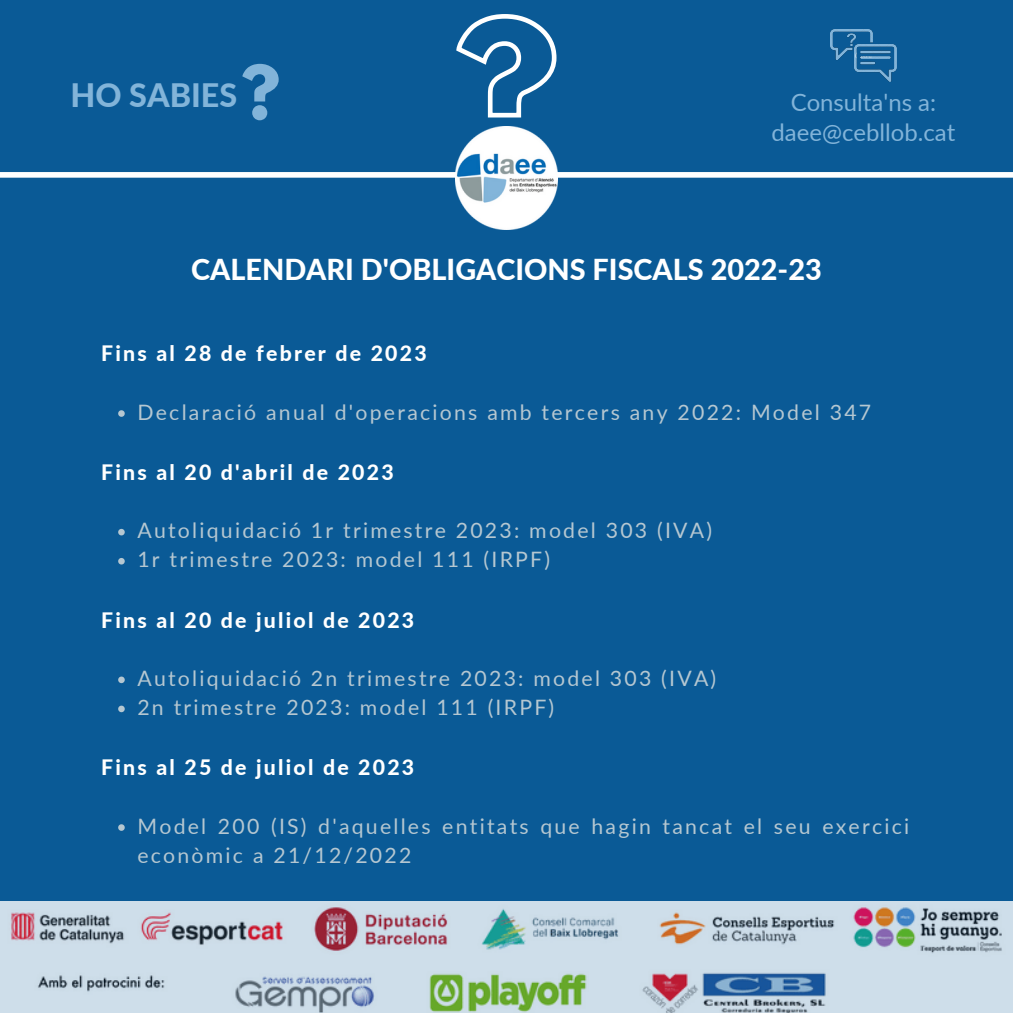
<style>
.page{position:relative;width:1013px;height:1013px;background:#fff}
.page>*{position:absolute;margin:0;border:0;box-sizing:border-box;transform-origin:0 0}
.t1{font:700 66px "League Spartan";color:#82b4d9}
.t2{font:800 32.25px "Lato";color:#82b4d9}
.t3{font:800 28.88px "Lato";color:#fff}
.t4{font:23.88px "Lato";color:#82b4d9}
.t5{font:21.25px/29px "Lato";letter-spacing:.105em;color:#b5c7d1}
.t6{font:800 21.25px "Lato";letter-spacing:.105em;color:#fff}
</style>
<div class="page">
<div style="left:0;top:0;width:1012px;height:1012px;background:#0a5a96"></div>
<svg style="left:456px;top:14px;width:101px;height:104px"></svg>
<div style="left:0;top:172px;width:471px;height:6px;background:#fff"></div>
<div style="left:526px;top:172px;width:486px;height:6px;background:#fff"></div>
<img style="left:455px;top:127px;width:103px;height:102px">
<svg style="left:118px;top:410px;width:7px;height:7px"></svg>
<img style="left:830px;top:29px;width:66px;height:53px">
<svg style="left:118px;top:529px;width:7px;height:6px"></svg>
<svg style="left:118px;top:558px;width:7px;height:6px"></svg>
<svg style="left:118px;top:676px;width:7px;height:7px"></svg>
<svg style="left:118px;top:705px;width:7px;height:7px"></svg>
<svg style="left:118px;top:824px;width:7px;height:6px"></svg>
<img style="left:0;top:901px;width:1012px;height:111px">
<h1 class="t1" style="left:241px;top:60px;width:41px">?</h1>
<h2 class="t2" style="left:70px;top:75px;width:168px">HO SABIES</h2>
<p class="t4" style="left:790px;top:87px;width:147px">Consulta'ns a:</p>
<p class="t4" style="left:771px;top:118px;width:185px">daee@cebllob.cat</p>
<h3 class="t3" style="left:191px;top:251px;width:632px">CALENDARI D'OBLIGACIONS FISCALS 2022-23</h3>
<p class="t6" style="left:101px;top:340px;width:327px">Fins al 28 de febrer de 2023</p>
<p class="t5" style="left:137px;top:397px;width:735px">Declaració anual d'operacions amb tercers any 2022: Model 347</p>
<p class="t6" style="left:101px;top:459px;width:294px">Fins al 20 d'abril de 2023</p>
<p class="t5" style="left:137px;top:515px;width:576px">Autoliquidació 1r trimestre 2023: model 303 (IVA)<br>1r trimestre 2023: model 111 (IRPF)</p>
<p class="t6" style="left:101px;top:607px;width:314px">Fins al 20 de juliol de 2023</p>
<p class="t5" style="left:137px;top:663px;width:580px">Autoliquidació 2n trimestre 2023: model 303 (IVA)<br>2n trimestre 2023: model 111 (IRPF)</p>
<p class="t6" style="left:101px;top:754px;width:314px">Fins al 25 de juliol de 2023</p>
<p class="t5" style="left:137px;top:811px;width:773px">Model 200 (IS) d'aquelles entitats que hagin tancat el seu exercici econòmic a 21/12/2022</p>
</div>
